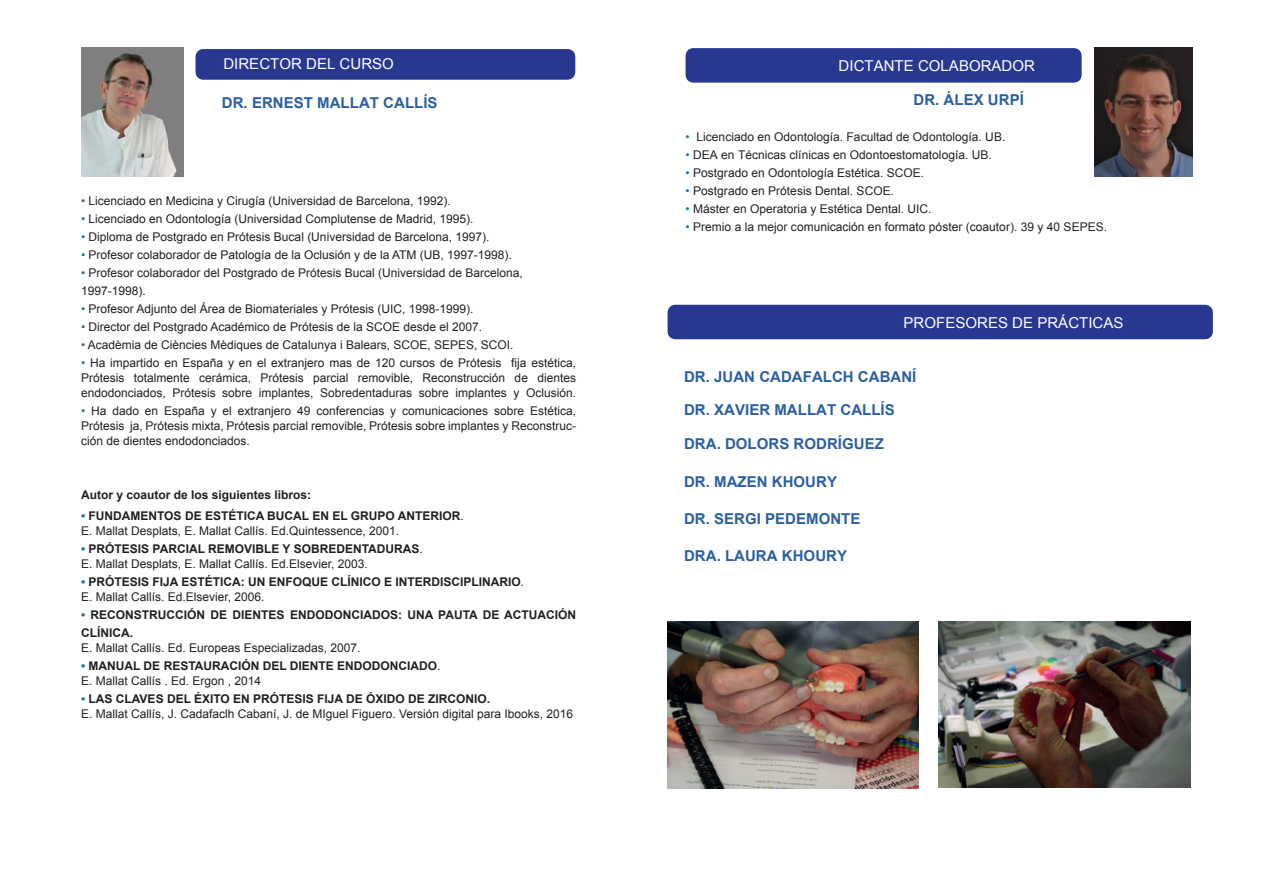
<style>
.page{position:relative;width:1263px;height:893px;background:#fff}
.page>*{position:absolute;margin:0;border:0;box-sizing:border-box;transform-origin:0 0}
.t1{font:700 15px "Arial";color:#2a5fa0}
.t2{font:15px "Arial";color:#fff}
.t3{font:12px/15px "Arial";color:#231f20}
.t4{font:700 12px/15px "Arial";color:#231f20}
.s1{color:#1074bc}
.s2{font-weight:700;color:#1074bc}
.s3{font-weight:700}
.s4{font-weight:400}
</style>
<div class="page">
<img style="left:667px;top:621px;width:252px;height:168px">
<img style="left:939px;top:621px;width:251px;height:167px">
<div style="left:195px;top:49px;width:380px;height:31px;background:#283890"></div>
<img style="left:81px;top:48px;width:102px;height:129px">
<div style="left:686px;top:48px;width:396px;height:35px;background:#283890"></div>
<div style="left:668px;top:305px;width:545px;height:34px;background:#283890"></div>
<img style="left:1094px;top:48px;width:98px;height:129px">
<p class="t2" style="left:223px;top:54px;width:172px">DIRECTOR DEL CURSO</p>
<p class="t1" style="left:222px;top:93px;width:217px">DR. ERNEST MALLAT CALLÍS</p>
<p class="t3" style="left:81px;top:194px;width:371px"><span class="s1">•</span> Licenciado en Medicina y Cirugía (Universidad de Barcelona, 1992).</p>
<p class="t3" style="left:81px;top:212px;width:394px"><span class="s1">•</span> Licenciado en Odontología (Universidad Complutense de Madrid, 1995).</p>
<p class="t3" style="left:81px;top:230px;width:410px"><span class="s1">•</span> Diploma de Postgrado en Prótesis Bucal (Universidad de Barcelona, 1997).</p>
<p class="t3" style="left:81px;top:248px;width:432px"><span class="s1">•</span> Profesor colaborador de Patología de la Oclusión y de la ATM (UB, 1997-1998).</p>
<p class="t3" style="left:81px;top:264px;width:443px;line-height:18px"><span class="s1">•</span> Profesor colaborador del Postgrado de Prótesis Bucal (Universidad de Barcelona,<br>1997-1998).</p>
<p class="t3" style="left:81px;top:302px;width:394px"><span class="s1">•</span> Profesor Adjunto del Área de Biomateriales y Prótesis (UIC, 1998-1999).</p>
<p class="t3" style="left:81px;top:320px;width:403px"><span class="s1">•</span> Director del Postgrado Académico de Prótesis de la SCOE desde el 2007.</p>
<p class="t3" style="left:81px;top:338px;width:434px"><span class="s1">•</span> Acadèmia de Ciències Mèdiques de Catalunya i Balears, SCOE, SEPES, SCOI.</p>
<p class="t3" style="left:81px;top:356px;width:497px;text-align:justify"><span class="s1">•</span> Ha impartido en España y en el extranjero mas de 120 cursos de Prótesis fija estética, Prótesis totalmente cerámica, Prótesis parcial removible, Reconstrucción de dientes endodonciados, Prótesis sobre implantes, Sobredentaduras sobre implantes y Oclusión.</p>
<p class="t3" style="left:81px;top:404px;width:496px;text-align:justify"><span class="s1">•</span> Ha dado en España y el extranjero 49 conferencias y comunicaciones sobre Estética, Prótesis ja, Prótesis mixta, Prótesis parcial removible, Prótesis sobre implantes y Reconstruc&shy;ción de dientes endodonciados.</p>
<p class="t4" style="left:81px;top:488px;width:232px">Autor y coautor de los siguientes libros:</p>
<p class="t3" style="left:81px;top:509px;width:384px"><span class="s2">•</span> <span class="s3">FUNDAMENTOS DE ESTÉTICA BUCAL EN EL GRUPO ANTERIOR</span>.<br>E. Mallat Desplats, E. Mallat Callís. Ed.Quintessence, 2001.</p>
<p class="t3" style="left:81px;top:542px;width:343px"><span class="s2">•</span> <span class="s3">PRÓTESIS PARCIAL REMOVIBLE Y SOBREDENTADURAS</span>.<br>E. Mallat Desplats, E. Mallat Callís. Ed.Elsevier, 2003.</p>
<p class="t4" style="left:81px;top:575px;width:445px"><span class="s1">•</span> PRÓTESIS FIJA ESTÉTICA: UN ENFOQUE CLÍNICO E INTERDISCIPLINARIO<span class="s4">.<br>E. Mallat Callís. Ed.Elsevier, 2006.</span></p>
<p class="t4" style="left:81px;top:606px;width:496px;line-height:18px"><span class="s1">•</span> RECONSTRUCCIÓN DE DIENTES ENDODONCIADOS: UNA PAUTA DE ACTUACIÓN<br>CLÍNICA.</p>
<p class="t3" style="left:81px;top:641px;width:281px">E. Mallat Callís. Ed. Europeas Especializadas, 2007.</p>
<p class="t4" style="left:81px;top:659px;width:361px"><span class="s1">•</span> MANUAL DE RESTAURACIÓN DEL DIENTE ENDODONCIADO<span class="s4">.<br>E. Mallat Callís . Ed. Ergon , 2014</span></p>
<p class="t3" style="left:81px;top:692px;width:494px"><span class="s2">•</span> <span class="s3">LAS CLAVES DEL ÉXITO EN PRÓTESIS FIJA DE ÓXIDO DE ZIRCONIO.<br></span>E. Mallat Callís, J. Cadafaclh Cabaní, J. de MIguel Figuero. Versión digital para Ibooks, 2016</p>
<p class="t2" style="left:838px;top:56px;width:198px">DICTANTE COLABORADOR</p>
<p class="t1" style="left:913px;top:89px;width:112px">DR. ÁLEX URPÍ</p>
<p class="t3" style="left:686px;top:130px;width:321px"><span class="s1">•</span> Licenciado en Odontología. Facultad de Odontología. UB.</p>
<p class="t3" style="left:686px;top:148px;width:308px"><span class="s1">•</span> DEA en Técnicas clínicas en Odontoestomatología. UB.</p>
<p class="t3" style="left:686px;top:166px;width:240px"><span class="s1">•</span> Postgrado en Odontología Estética. SCOE.</p>
<p class="t3" style="left:686px;top:184px;width:210px"><span class="s1">•</span> Postgrado en Prótesis Dental. SCOE.</p>
<p class="t3" style="left:686px;top:202px;width:248px"><span class="s1">•</span> Máster en Operatoria y Estética Dental. UIC.</p>
<p class="t3" style="left:686px;top:220px;width:423px"><span class="s1">•</span> Premio a la mejor comunicación en formato póster (coautor). 39 y 40 SEPES.</p>
<p class="t2" style="left:903px;top:312px;width:221px">PROFESORES DE PRÁCTICAS</p>
<p class="t1" style="left:684px;top:367px;width:234px">DR. JUAN CADAFALCH CABANÍ</p>
<p class="t1" style="left:684px;top:399px;width:212px">DR. XAVIER MALLAT CALLÍS</p>
<p class="t1" style="left:684px;top:434px;width:201px">DRA. DOLORS RODRÍGUEZ</p>
<p class="t1" style="left:684px;top:471px;width:154px">DR. MAZEN KHOURY</p>
<p class="t1" style="left:684px;top:509px;width:178px">DR. SERGI PEDEMONTE</p>
<p class="t1" style="left:684px;top:546px;width:164px">DRA. LAURA KHOURY</p>
</div>
